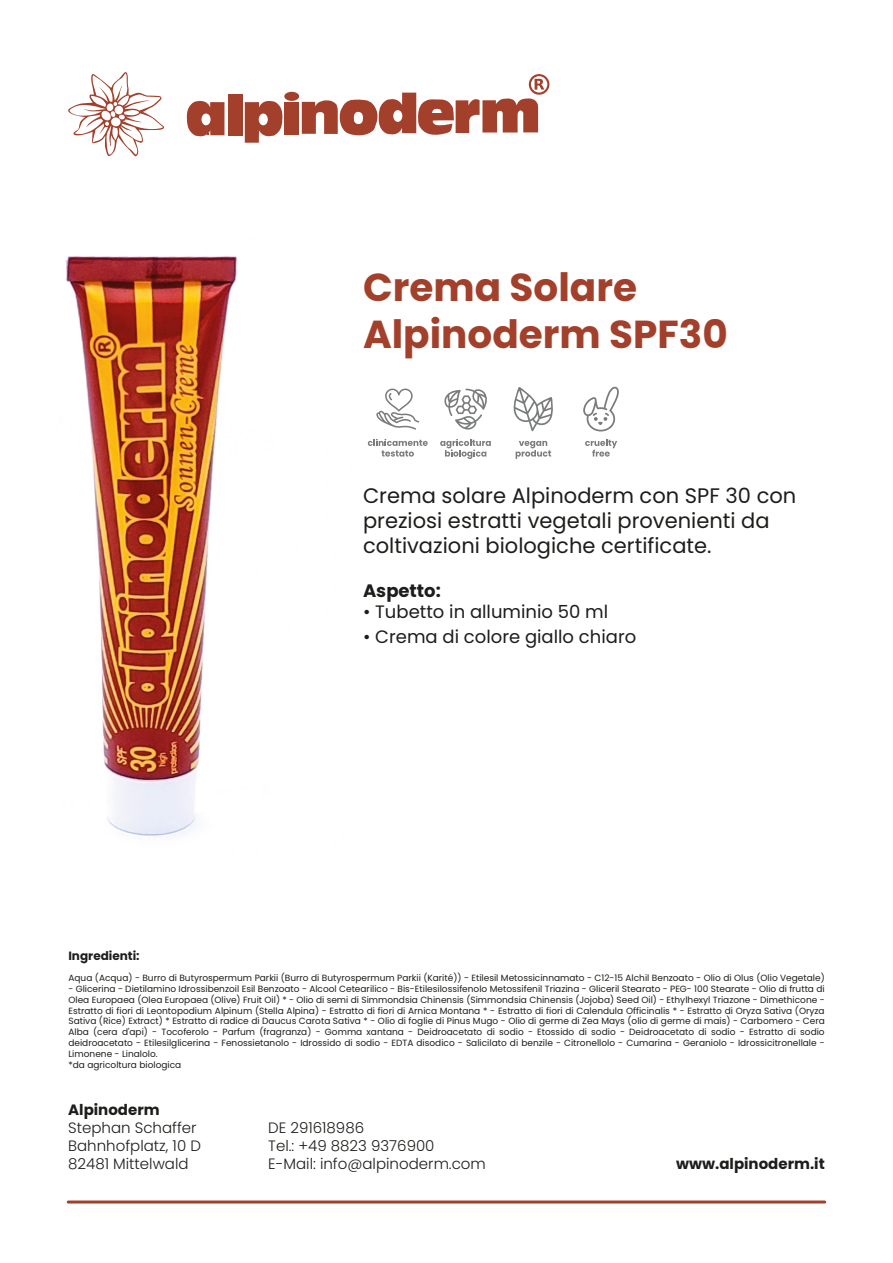
<style>
.page{position:relative;width:893px;height:1263px;background:#fff}
.page>*{position:absolute;margin:0;border:0;box-sizing:border-box;transform-origin:0 0}
.t1{font:700 39px/46.8px "Poppins";color:#a3402b}
.t2{font:21px/25.2px "Poppins";color:#1d1d1b}
.t3{font:18px "Poppins";color:#1d1d1b}
.t4{font:700 18px "Poppins";color:#1d1d1b}
.t5{font:300 15px/18px "Poppins";color:#1d1d1b}
.t6{font:700 15px "Poppins";color:#1d1d1b}
.t7{font:700 12px "Poppins";color:#1d1d1b}
.t8{font:9px/10.8px "Poppins";color:#1d1d1b}
</style>
<div class="page">
<hr style="left:68px;top:1200px;width:757px;height:3px;background:#a3402b">
<div style="left:228px;top:94px;width:14px;height:41px;background:#a3402b"></div>
<svg style="left:186px;top:100px;width:38px;height:37px"></svg>
<svg style="left:245px;top:100px;width:38px;height:43px"></svg>
<div style="left:284px;top:102px;width:15px;height:32px;background:#a3402b"></div>
<div style="left:284px;top:92px;width:15px;height:9px;background:#a3402b;border-radius:50%"></div>
<svg style="left:302px;top:74px;width:247px;height:62px"></svg>
<svg style="left:68px;top:72px;width:96px;height:85px"></svg>
<img style="left:65px;top:256px;width:343px;height:580px">
<svg style="left:583px;top:386px;width:36px;height:45px"></svg>
<svg style="left:585px;top:439px;width:32px;height:18px"></svg>
<svg style="left:513px;top:387px;width:40px;height:44px"></svg>
<svg style="left:516px;top:441px;width:35px;height:18px"></svg>
<svg style="left:376px;top:389px;width:43px;height:41px"></svg>
<svg style="left:368px;top:439px;width:60px;height:18px"></svg>
<svg style="left:440px;top:439px;width:51px;height:20px"></svg>
<svg style="left:444px;top:389px;width:43px;height:41px"></svg>
<h1 class="t1" style="left:363px;top:264px;width:366px">Crema Solare<br>Alpinoderm SPF30</h1>
<h2 class="t2" style="left:363px;top:483px;width:435px">Crema solare Alpinoderm con SPF 30 con preziosi estratti vegetali provenienti da coltivazioni biologiche certificate.</h2>
<h3 class="t4" style="left:363px;top:580px;width:79px">Aspetto:</h3>
<h3 class="t3" style="left:363px;top:601px;width:247px">• Tubetto in alluminio 50 ml</h3>
<h3 class="t3" style="left:363px;top:627px;width:275px">• Crema di colore giallo chiaro</h3>
<h3 class="t7" style="left:68px;top:948px;width:73px">Ingredienti:</h3>
<p class="t8" style="left:68px;top:973px;width:758px">Aqua (Acqua) - Burro di Butyrospermum Parkii (Burro di Butyrospermum Parkii (Karité)) - Etilesil Metossicinnamato - C12-15 Alchil Benzoato - Olio di Olus (Olio Vegetale)</p>
<p class="t8" style="left:68px;top:983px;width:758px">- Glicerina - Dietilamino Idrossibenzoil Esil Benzoato - Alcool Cetearilico - Bis-Etilesilossifenolo Metossifenil Triazina - Gliceril Stearato - PEG- 100 Stearate - Olio di frutta di Olea Europaea (Olea Europaea (Olive) Fruit Oil) * - Olio di semi di Simmondsia Chinensis (Simmondsia Chinensis (Jojoba) Seed Oil) - Ethylhexyl Triazone - Dimethicone - Estratto di fiori di Leontopodium Alpinum (Stella Alpina) - Estratto di fiori di Arnica Montana * - Estratto di fiori di Calendula Officinalis * - Estratto di Oryza Sativa (Oryza Sativa (Rice) Extract) * Estratto di radice di Daucus Carota Sativa * - Olio di foglie di Pinus Mugo - Olio di germe di Zea Mays (olio di germe di mais) - Carbomero - Cera Alba (cera d'api) - Tocoferolo - Parfum (fragranza) - Gomma xantana - Deidroacetato di sodio - Etossido di sodio - Deidroacetato di sodio - Estratto di sodio deidroacetato - Etilesilglicerina - Fenossietanolo - Idrossido di sodio - EDTA disodico - Salicilato di benzile - Citronellolo - Cumarina - Geraniolo - Idrossicitronellale - Limonene - Linalolo.<br>*da agricoltura biologica</p>
<h3 class="t6" style="left:68px;top:1101px;width:93px">Alpinoderm</h3>
<h3 class="t5" style="left:68px;top:1118px;width:134px">Stephan Schaffer<br>Bahnhofplatz, 10 D<br>82481 Mittelwald</h3>
<h3 class="t5" style="left:268px;top:1118px;width:219px">DE 291618986<br>Tel.: +49 8823 9376900<br>E-Mail: info@alpinoderm.com</h3>
<h3 class="t6" style="left:676px;top:1154px;width:150px">www.alpinoderm.it</h3>
</div>
